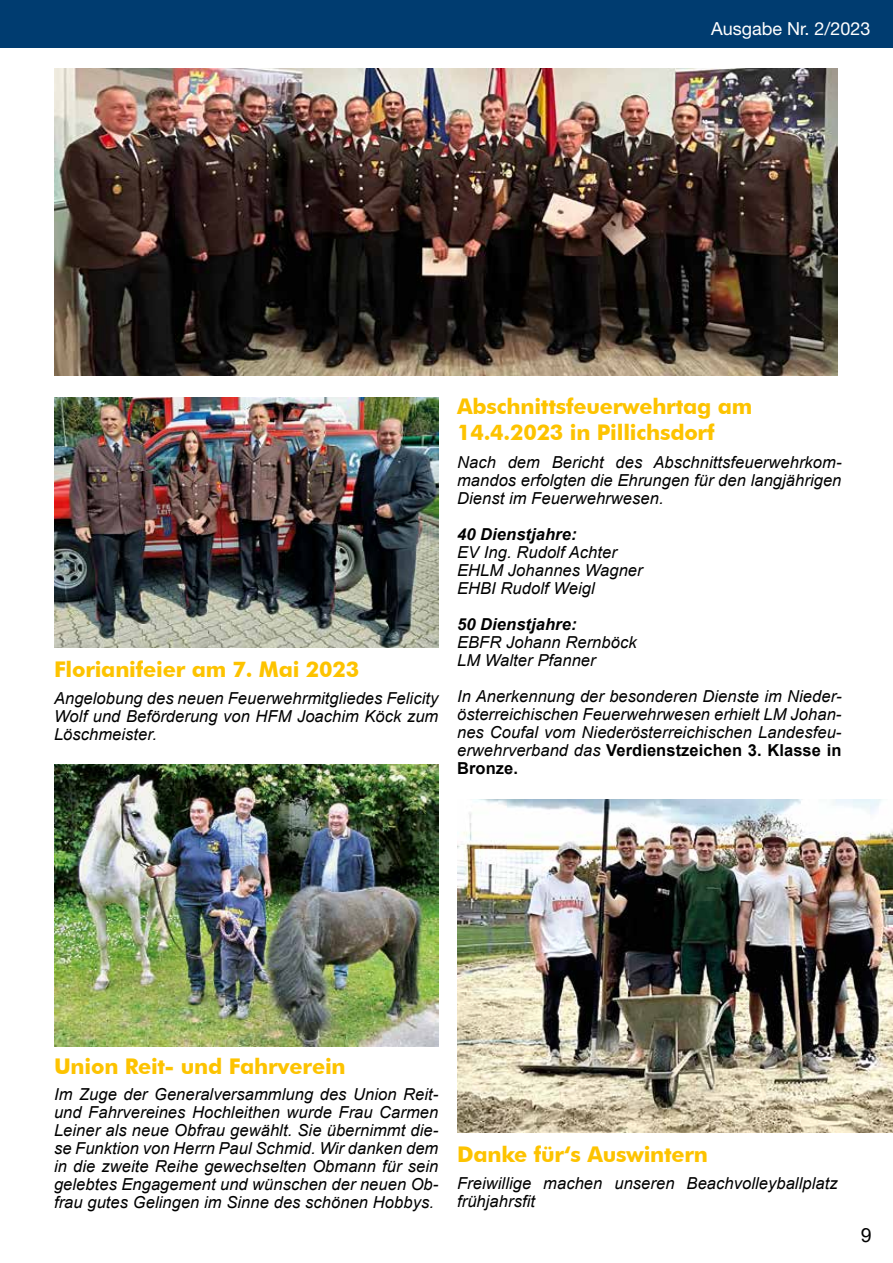
<style>
.page{position:relative;width:893px;height:1263px;background:#fff}
.page>*{position:absolute;margin:0;border:0;box-sizing:border-box;transform-origin:0 0}
.t1{font:700 21.6px/26px "Futura BT";letter-spacing:-.01em;color:#fdc300}
.t2{font:19.5px "Arial";color:#000}
.t3{font:18px "Helvetica Neue LT Std";color:#fff}
.t4{font:italic 16.5px/18px "Arial";letter-spacing:.005em;color:#000;text-align:justify}
.t5{font:italic 700 16.5px "Arial";letter-spacing:.005em;color:#000}
.s1{font-weight:700;font-style:normal}
</style>
<div class="page">
<div style="left:0;top:0;width:893px;height:48px;background:#003c70"></div>
<img style="left:457px;top:799px;width:436px;height:334px">
<img style="left:54px;top:398px;width:384px;height:249px">
<img style="left:54px;top:68px;width:783px;height:307px">
<img style="left:54px;top:764px;width:384px;height:283px">
<p class="t3" style="left:711px;top:18px;width:161px">Ausgabe Nr. 2/2023</p>
<h1 class="t1" style="left:54px;top:656px;width:307px">Florianifeier am 7. Mai 2023</h1>
<p class="t4" style="left:54px;top:690px;width:386px">Angelobung des neuen Feuerwehrmitgliedes Felicity Wolf und Beförderung von HFM Joachim Köck zum Löschmeister.</p>
<h1 class="t1" style="left:457px;top:393px;width:297px">Abschnittsfeuerwehrtag am<br>14.4.2023 in Pillichsdorf</h1>
<p class="t4" style="left:457px;top:453px;width:386px">Nach dem Bericht des Abschnittsfeuerwehrkom&shy;mandos erfolgten die Ehrungen für den langjährigen Dienst im Feuerwehrwesen.</p>
<p class="t5" style="left:457px;top:523px;width:121px">40 Dienstjahre:</p>
<p class="t4" style="left:457px;top:543px;width:187px;text-align:left">EV Ing. Rudolf Achter<br>EHLM Johannes Wagner<br>EHBI Rudolf Weigl</p>
<p class="t5" style="left:457px;top:613px;width:121px">50 Dienstjahre:</p>
<p class="t4" style="left:457px;top:633px;width:181px">EBFR Johann Rernböck<br>LM Walter Pfanner</p>
<p class="t4" style="left:457px;top:687px;width:386px">In Anerkennung der besonderen Dienste im Nieder&shy;österreichischen Feuerwehrwesen erhielt LM Johan&shy;nes Coufal vom Niederösterreichischen Landesfeu&shy;erwehrverband das <span class="s1">Verdienstzeichen 3. Klasse in Bronze.</span></p>
<h1 class="t1" style="left:54px;top:1053px;width:293px">Union Reit- und Fahrverein</h1>
<p class="t4" style="left:54px;top:1085px;width:386px">Im Zuge der Generalversammlung des Union Reit&shy;und Fahrvereines Hochleithen wurde Frau Carmen Leiner als neue Obfrau gewählt. Sie übernimmt die&shy;se Funktion von Herrn Paul Schmid. Wir danken dem in die zweite Reihe gewechselten Obmann für sein gelebtes Engagement und wünschen der neuen Ob&shy;frau gutes Gelingen im Sinne des schönen Hobbys.</p>
<h1 class="t1" style="left:457px;top:1142px;width:252px">Danke für‘s Auswintern</h1>
<p class="t4" style="left:457px;top:1174px;width:382px">Freiwillige machen unseren Beachvolleyballplatz frühjahrsfit</p>
<p class="t2" style="left:861px;top:1222px;width:12px">9</p>
</div>
